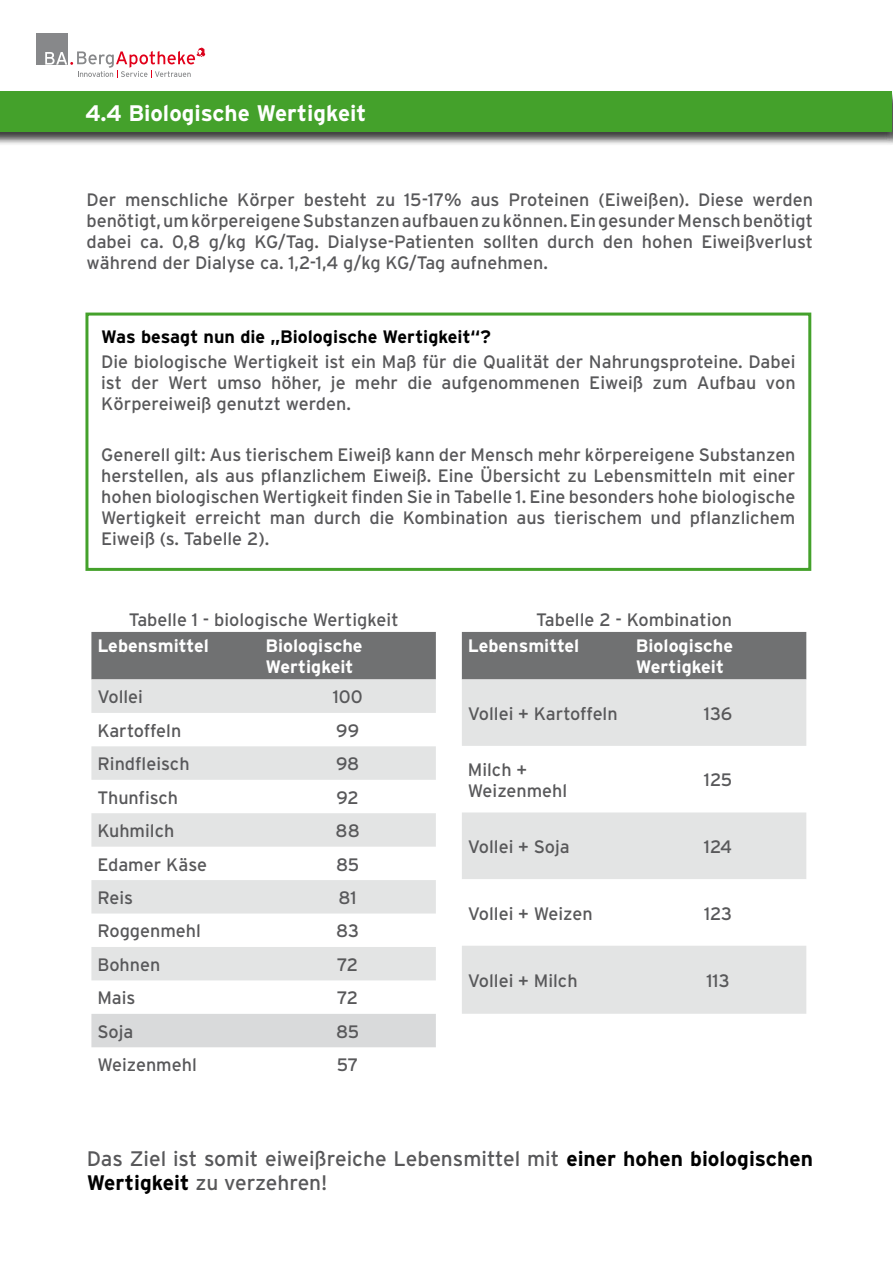
<style>
.page{position:relative;width:893px;height:1263px;background:#fff}
.page>*{position:absolute;margin:0;border:0;box-sizing:border-box;transform-origin:0 0}
.t1{font:700 22.5px "Interstate";color:#fff}
.t2{font:21px/24px "Interstate";color:#58585a}
.t3{font:18px/21px "Interstate";color:#58585a;text-align:justify}
.t4{font:700 18px/21px "Interstate";color:#fff}
.t5{font:700 18px "Interstate";color:#000}
.s1{font-weight:700;color:#000}
</style>
<div class="page">
<div style="left:36px;top:33px;width:32px;height:31px;background:#87888a"></div>
<svg style="left:45px;top:48px;width:160px;height:30px"></svg>
<div style="left:0;top:91px;width:893px;height:55px;background:#000;opacity:.75"></div>
<div style="left:0;top:92px;width:892px;height:40px;background:#44a12b"></div>
<div style="left:91px;top:632px;width:345px;height:47px;background:#707172"></div>
<svg style="left:91px;top:679px;width:345px;height:301px;fill:#e3e4e4"></svg>
<div style="left:91px;top:1014px;width:345px;height:33px;background:#d9dadb"></div>
<div style="left:462px;top:632px;width:344px;height:47px;background:#707172"></div>
<svg style="left:462px;top:679px;width:344px;height:335px;fill:#e3e4e4"></svg>
<div style="left:85px;top:313px;width:726px;height:258px;border:3px solid #44a12b"></div>
<p class="t1" style="left:85px;top:101px;width:283px">4.4 Biologische Wertigkeit</p>
<p class="t3" style="left:86px;top:189px;width:728px">Der menschliche Körper besteht zu 15-17% aus Proteinen (Eiweißen). Diese werden benötigt,umkörpereigeneSubstanzenaufbauenzukönnen.EingesunderMenschbenötigt dabei ca. 0,8 g/kg KG/Tag. Dialyse-Patienten sollten durch den hohen Eiweißverlust während der Dialyse ca. 1,2-1,4 g/kg KG/Tag aufnehmen.</p>
<p class="t5" style="left:101px;top:326px;width:391px">Was besagt nun die „Biologische Wertigkeit“?</p>
<p class="t3" style="left:101px;top:351px;width:696px">Die biologische Wertigkeit ist ein Maß für die Qualität der Nahrungsproteine. Dabei ist der Wert umso höher, je mehr die aufgenommenen Eiweiß zum Aufbau von Körpereiweiß genutzt werden.</p>
<p class="t3" style="left:101px;top:444px;width:696px">Generell gilt: Aus tierischem Eiweiß kann der Mensch mehr körpereigene Substanzen herstellen, als aus pflanzlichem Eiweiß. Eine Übersicht zu Lebensmitteln mit einer hohen biologischen Wertigkeit finden Sie in Tabelle 1. Eine besonders hohe biologische Wertigkeit erreicht man durch die Kombination aus tierischem und pflanzlichem Eiweiß (s. Tabelle 2).</p>
<p class="t3" style="left:129px;top:609px;width:271px">Tabelle 1 - biologische Wertigkeit</p>
<p class="t4" style="left:97px;top:635px;width:113px">Lebensmittel</p>
<p class="t4" style="left:265px;top:635px;width:99px">Biologische<br>Wertigkeit</p>
<p class="t3" style="left:97px;top:686px;width:47px">Vollei</p>
<p class="t3" style="left:333px;top:686px;width:31px">100</p>
<p class="t3" style="left:97px;top:720px;width:85px">Kartoffeln</p>
<p class="t3" style="left:336px;top:720px;width:24px">99</p>
<p class="t3" style="left:97px;top:753px;width:94px">Rindfleisch</p>
<p class="t3" style="left:336px;top:753px;width:25px">98</p>
<p class="t3" style="left:97px;top:787px;width:82px">Thunfisch</p>
<p class="t3" style="left:337px;top:787px;width:24px">92</p>
<p class="t3" style="left:97px;top:820px;width:78px">Kuhmilch</p>
<p class="t3" style="left:336px;top:820px;width:26px">88</p>
<p class="t3" style="left:97px;top:854px;width:111px">Edamer Käse</p>
<p class="t3" style="left:336px;top:854px;width:25px">85</p>
<p class="t3" style="left:97px;top:887px;width:37px">Reis</p>
<p class="t3" style="left:339px;top:887px;width:20px">81</p>
<p class="t3" style="left:97px;top:920px;width:105px">Roggenmehl</p>
<p class="t3" style="left:336px;top:920px;width:24px">83</p>
<p class="t3" style="left:97px;top:954px;width:64px">Bohnen</p>
<p class="t3" style="left:337px;top:954px;width:23px">72</p>
<p class="t3" style="left:97px;top:987px;width:40px">Mais</p>
<p class="t3" style="left:337px;top:987px;width:23px">72</p>
<p class="t3" style="left:97px;top:1021px;width:38px">Soja</p>
<p class="t3" style="left:336px;top:1021px;width:25px">85</p>
<p class="t3" style="left:97px;top:1054px;width:101px">Weizenmehl</p>
<p class="t3" style="left:337px;top:1054px;width:23px">57</p>
<p class="t3" style="left:536px;top:609px;width:197px">Tabelle 2 - Kombination</p>
<p class="t4" style="left:468px;top:635px;width:113px">Lebensmittel</p>
<p class="t4" style="left:636px;top:635px;width:99px">Biologische<br>Wertigkeit</p>
<p class="t3" style="left:468px;top:703px;width:151px">Vollei + Kartoffeln</p>
<p class="t3" style="left:704px;top:703px;width:30px">136</p>
<p class="t3" style="left:468px;top:759px;width:101px">Milch +<br>Weizenmehl</p>
<p class="t3" style="left:704px;top:769px;width:30px">125</p>
<p class="t3" style="left:468px;top:836px;width:103px">Vollei + Soja</p>
<p class="t3" style="left:704px;top:836px;width:30px">124</p>
<p class="t3" style="left:468px;top:903px;width:126px">Vollei + Weizen</p>
<p class="t3" style="left:704px;top:903px;width:30px">123</p>
<p class="t3" style="left:468px;top:970px;width:111px">Vollei + Milch</p>
<p class="t3" style="left:706px;top:970px;width:25px">113</p>
<p class="t2" style="left:87px;top:1147px;width:728px">Das Ziel ist somit eiweißreiche Lebensmittel mit <span class="s1">einer hohen biologischen<br>Wertigkeit</span> zu verzehren!</p>
</div>
